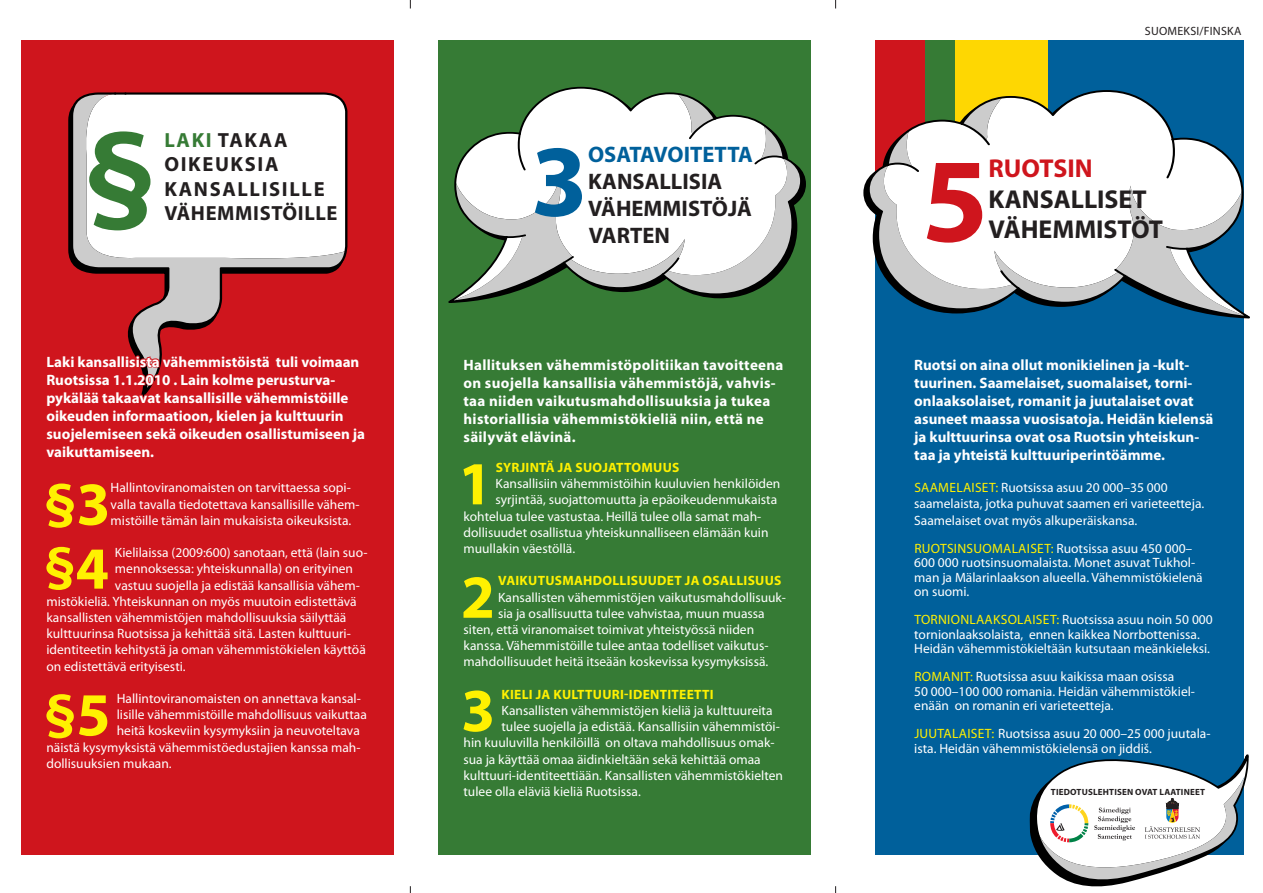
<style>
.page{position:relative;width:1263px;height:893px;background:#fff}
.page>*{position:absolute;margin:0;border:0;box-sizing:border-box;transform-origin:0 0}
.Brödtext_med_gul_ing{font:700 130.05px "Myriad Pro";color:#367b35}
.Rubrik_i_bubbla{font:700 120.45px "Myriad Pro";color:#cf151d}
.Brödtext_med_gul_ing-2{font:700 102.6px "Myriad Pro";color:#00609b}
.Brödtext{font:700 61.5px "Myriad Pro";color:#fff101}
.Brödtext-2{font:700 58.2px "Myriad Pro";color:#fff101}
.Brödtext-3{font:700 56.7px "Myriad Pro";color:#fff101}
.Rubrik_i_bubbla-2{font:700 25.95px/30.3px "Myriad Pro";color:#231f20}
.Brödtext_med_gul_ing-3{font:700 22.5px/27px "Myriad Pro";color:#231f20}
.Brödtext_med_gul_ing-4{font:700 20.55px/24.6px "Myriad Pro";letter-spacing:.08em;color:#231f20}
.Ingress{font:700 15px/18px "Myriad Pro";color:#fff}
.Ingress-2{font:700 15px/18px "Myriad Pro";letter-spacing:.02em;color:#fff}
.Brödtext-4{font:13.5px/14.2px "Myriad Pro";color:#fff}
.Brödtext-5{font:700 13.5px "Myriad Pro";letter-spacing:.02em;color:#fff101}
.t1{font:12px "Myriad Pro";letter-spacing:.02em;color:#231f20}
.Landsrubrik{font:700 9px "Myriad Pro";letter-spacing:.02em;color:#231f20}
.s1{color:#367b35}
.s2{font-size:61.5px}
.s3{font-size:60px}
.s4{color:#00609b}
.s5{color:#cf151d}
.s6{color:#fff101}
</style>
<div class="page">
<div style="left:1047px;top:40px;width:197px;height:162px;background:#00609b"></div>
<div style="left:955px;top:40px;width:92px;height:162px;background:#fed702"></div>
<div style="left:875px;top:40px;width:51px;height:162px;background:#cf151d"></div>
<div style="left:926px;top:40px;width:29px;height:162px;background:#367b35"></div>
<div style="left:21px;top:40px;width:373px;height:815px;background:#cf151d"></div>
<div style="left:438px;top:40px;width:372px;height:815px;background:#367b35"></div>
<svg style="left:448px;top:87px;width:358px;height:216px"></svg>
<svg style="left:71px;top:94px;width:276px;height:242px"></svg>
<svg style="left:86px;top:92px;width:260px;height:167px;background:#f8f7f7"></svg>
<svg style="left:128px;top:336px;width:34px;height:63px"></svg>
<div style="left:875px;top:195px;width:369px;height:660px;background:#00609b"></div>
<svg style="left:863px;top:90px;width:387px;height:228px"></svg>
<svg style="left:1029px;top:754px;width:220px;height:133px"></svg>
<p class="Brödtext_med_gul_ing" style="left:83px;top:92px;width:74px">§</p>
<p class="Brödtext_med_gul_ing-4" style="left:164px;top:127px;width:175px"><span class="s1">LAKI</span> TAKAA<br>OIKEUKSIA<br>KANSALLISILLE<br>VÄHEMMISTÖILLE</p>
<p class="Ingress" style="left:46px;top:352px;width:320px">Laki kansallisista vähemmistöistä tuli voimaan Ruotsissa 1.1.2010 . Lain kolme perusturva&shy;pykälää takaavat kansallisille vähemmistöille oikeuden informaatioon, kielen ja kulttuurin suojelemiseen sekä oikeuden osallistumiseen ja vaikuttamiseen.</p>
<p class="Brödtext-2" style="left:44px;top:466px;width:68px">§<span class="s2">3</span></p>
<p class="Brödtext-4" style="left:111px;top:480px;width:251px;line-height:16.2px">Hallintoviranomaisten on tarvittaessa sopi&shy;valla tavalla tiedotettava kansallisille vähem&shy;mistöille tämän lain mukaisista oikeuksista.</p>
<p class="Brödtext-3" style="left:44px;top:530px;width:67px">§<span class="s3">4</span></p>
<p class="Brödtext-4" style="left:115px;top:545px;width:254px">Kielilaissa (2009:600) sanotaan, että (lain suo-</p>
<p class="Brödtext-4" style="left:115px;top:562px;width:240px">mennoksessa: yhteiskunnalla) on erityinen</p>
<p class="Brödtext-4" style="left:115px;top:578px;width:246px">vastuu suojella ja edistää kansallisia vähem-</p>
<p class="Brödtext-4" style="left:46px;top:594px;width:312px">mistökieliä. Yhteiskunnan on myös muutoin edistettävä</p>
<p class="Brödtext-4" style="left:46px;top:610px;width:301px">kansallisten vähemmistöjen mahdollisuuksia säilyttää</p>
<p class="Brödtext-4" style="left:46px;top:626px;width:306px">kulttuurinsa Ruotsissa ja kehittää sitä. Lasten kulttuuri-</p>
<p class="Brödtext-4" style="left:46px;top:643px;width:321px">identiteetin kehitystä ja oman vähemmistökielen käyttöä</p>
<p class="Brödtext-4" style="left:46px;top:659px;width:141px">on edistettävä erityisesti.</p>
<p class="Brödtext-2" style="left:44px;top:676px;width:68px">§<span class="s2">5</span></p>
<p class="Brödtext-4" style="left:117px;top:691px;width:246px">Hallintoviranomaisten on annettava kansal-</p>
<p class="Brödtext-4" style="left:117px;top:707px;width:252px">lisille vähemmistöille mahdollisuus vaikuttaa</p>
<p class="Brödtext-4" style="left:117px;top:724px;width:245px">heitä koskeviin kysymyksiin ja neuvoteltava</p>
<p class="Brödtext-4" style="left:46px;top:740px;width:316px">näistä kysymyksistä vähemmistöedustajien kanssa mah-</p>
<p class="Brödtext-4" style="left:46px;top:756px;width:127px">dollisuuksien mukaan.</p>
<p class="Brödtext_med_gul_ing-2" style="left:531px;top:114px;width:58px">3</p>
<p class="Brödtext_med_gul_ing-3" style="left:588px;top:140px;width:166px"><span class="s4">OSATAVOITETTA<br></span>KANSALLISIA<br>VÄHEMMISTÖJÄ<br>VARTEN</p>
<p class="Ingress-2" style="left:463px;top:355px;width:321px">Hallituksen vähemmistöpolitiikan tavoitteena on suojella kansallisia vähemmistöjä, vahvis&shy;taa niiden vaikutusmahdollisuuksia ja tukea historiallisia vähemmistökieliä niin, että ne säilyvät elävinä.</p>
<p class="Brödtext" style="left:458px;top:443px;width:36px">1</p>
<p class="Brödtext-5" style="left:496px;top:459px;width:185px">SYRJINTÄ JA SUOJATTOMUUS</p>
<p class="Brödtext-4" style="left:495px;top:476px;width:286px">Kansallisiin vähemmistöihin kuuluvien henkilöiden</p>
<p class="Brödtext-4" style="left:495px;top:492px;width:283px">syrjintää, suojattomuutta ja epäoikeudenmukaista</p>
<p class="Brödtext-4" style="left:463px;top:509px;width:299px">kohtelua tulee vastustaa. Heillä tulee olla samat mah-</p>
<p class="Brödtext-4" style="left:463px;top:525px;width:306px">dollisuudet osallistua yhteiskunnalliseen elämään kuin</p>
<p class="Brödtext-4" style="left:463px;top:541px;width:113px">muullakin väestöllä.</p>
<p class="Brödtext" style="left:461px;top:557px;width:36px">2</p>
<p class="Brödtext-5" style="left:498px;top:572px;width:285px">VAIKUTUSMAHDOLLISUUDET JA OSALLISUUS</p>
<p class="Brödtext-4" style="left:498px;top:590px;width:289px">Kansallisten vähemmistöjen vaikutusmahdollisuuk-</p>
<p class="Brödtext-4" style="left:498px;top:606px;width:268px">sia ja osallisuutta tulee vahvistaa, muun muassa</p>
<p class="Brödtext-4" style="left:463px;top:622px;width:292px">siten, että viranomaiset toimivat yhteistyössä niiden</p>
<p class="Brödtext-4" style="left:463px;top:638px;width:307px">kanssa. Vähemmistöille tulee antaa todelliset vaikutus-</p>
<p class="Brödtext-4" style="left:463px;top:654px;width:306px">mahdollisuudet heitä itseään koskevissa kysymyksissä.</p>
<p class="Brödtext" style="left:461px;top:670px;width:36px">3</p>
<p class="Brödtext-5" style="left:502px;top:685px;width:214px">KIELI JA KULTTUURI-IDENTITEETTI</p>
<p class="Brödtext-4" style="left:501px;top:703px;width:273px">Kansallisten vähemmistöjen kieliä ja kulttuureita</p>
<p class="Brödtext-4" style="left:501px;top:719px;width:280px">tulee suojella ja edistää. Kansallisiin vähemmistöi-</p>
<p class="Brödtext-4" style="left:463px;top:735px;width:312px">hin kuuluvilla henkilöillä on oltava mahdollisuus omak-</p>
<p class="Brödtext-4" style="left:463px;top:752px;width:299px">sua ja käyttää omaa äidinkieltään sekä kehittää omaa</p>
<p class="Brödtext-4" style="left:463px;top:768px;width:321px">kulttuuri-identiteettiään. Kansallisten vähemmistökielten</p>
<p class="Brödtext-4" style="left:463px;top:784px;width:179px">tulee olla eläviä kieliä Ruotsissa.</p>
<p class="t1" style="left:1145px;top:24px;width:98px">SUOMEKSI/FINSKA</p>
<p class="Rubrik_i_bubbla" style="left:922px;top:122px;width:68px">5</p>
<p class="Rubrik_i_bubbla-2" style="left:988px;top:153px;width:176px"><span class="s5">RUOTSIN<br></span>KANSALLISET<br>VÄHEMMISTÖT</p>
<p class="Ingress" style="left:914px;top:355px;width:301px">Ruotsi on aina ollut monikielinen ja -kult&shy;tuurinen. Saamelaiset, suomalaiset, torni&shy;onlaaksolaiset, romanit ja juutalaiset ovat asuneet maassa vuosisatoja. Heidän kielensä ja kulttuurinsa ovat osa Ruotsin yhteiskun&shy;taa ja yhteistä kulttuuriperintöämme.</p>
<p class="Brödtext-4" style="left:914px;top:479px;width:292px;line-height:16.2px"><span class="s6">SAAMELAISET:</span> Ruotsissa asuu 20 000–35 000 saamelaista, jotka puhuvat saamen eri varieteetteja.<br>Saamelaiset ovat myös alkuperäiskansa.</p>
<p class="Brödtext-4" style="left:914px;top:541px;width:290px"><span class="s6">RUOTSINSUOMALAISET:</span><span class="s4">:</span>Ruotsissa asuu 450 000– 600 000 ruotsinsuomalaista. Monet asuvat Tukhol&shy;man ja Mälarinlaakson alueella. Vähemmistökielenä on suomi.</p>
<p class="Brödtext-4" style="left:914px;top:612px;width:300px"><span class="s6">TORNIONLAAKSOLAISET:</span> Ruotsissa asuu noin 50 000 tornionlaaksolaista, ennen kaikkea Norrbottenissa.<br>Heidän vähemmistökieltään kutsutaan meänkieleksi.</p>
<p class="Brödtext-4" style="left:914px;top:669px;width:282px"><span class="s6">ROMANIT:</span><span class="s4">:</span>Ruotsissa asuu kaikissa maan osissa<br>50 000–100 000 romania. Heidän vähemmistökiel&shy;enään on romanin eri varieteetteja.</p>
<p class="Brödtext-4" style="left:914px;top:726px;width:298px"><span class="s6">JUUTALAISET:</span> Ruotsissa asuu 20 000–25 000 juutala&shy;ista. Heidän vähemmistökielensä on jiddiš.</p>
<p class="Landsrubrik" style="left:1051px;top:786px;width:156px">TIEDOTUSLEHTISEN OVAT LAATINEET</p>
</div>
